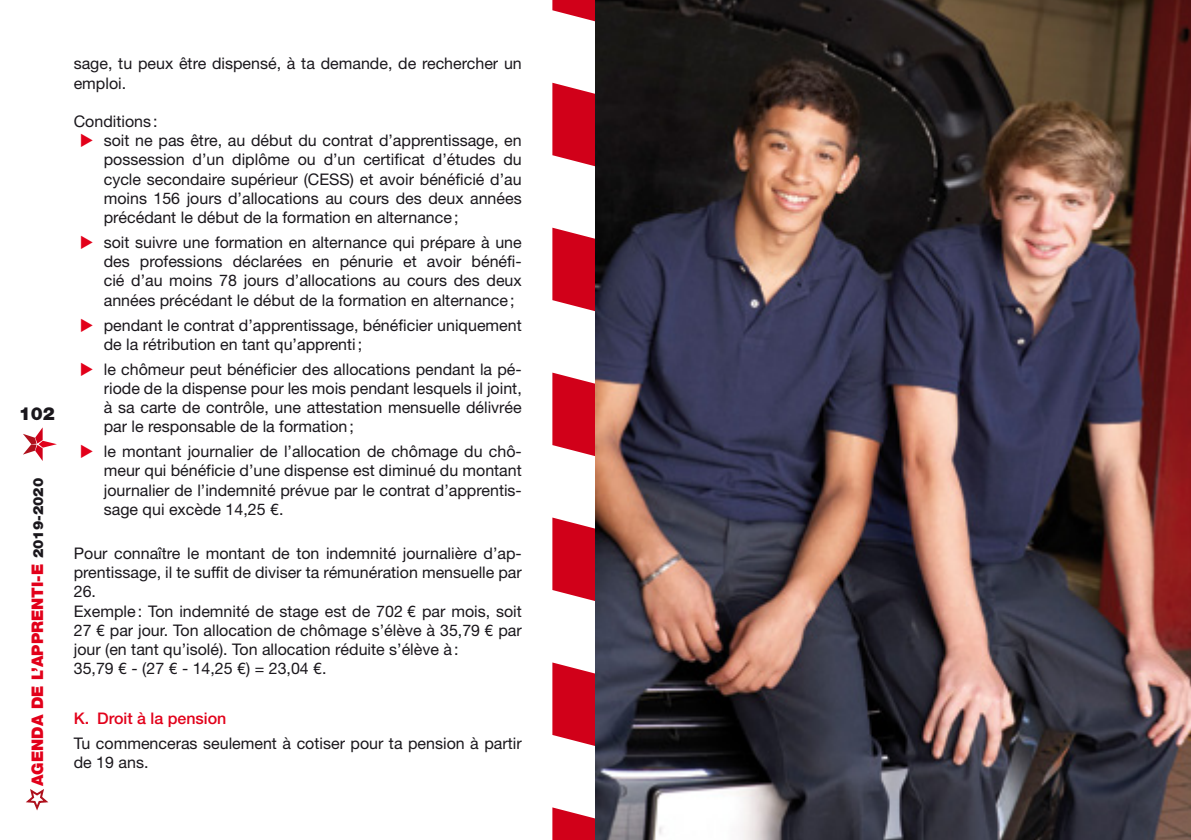
<style>
.page{position:relative;width:1191px;height:840px;background:#fff}
.page>*{position:absolute;margin:0;border:0;box-sizing:border-box;transform-origin:0 0}
.t1{font:900 18px "Helvetica Neue";color:#1a171c}
.t2{font:16px/19.2px "Helvetica Neue";color:#1a171c}
.t3{font:900 16px "Helvetica Neue";color:#e2001a}
.t4{font:500 16px "Helvetica Neue";color:#e2001a}
.s1{font-size:14px;color:#1a171c}
</style>
<div class="page">
<svg style="left:23px;top:427px;width:34px;height:34px"></svg>
<svg style="left:26px;top:789px;width:23px;height:21px"></svg>
<svg style="left:552px;top:807px;width:43px;height:32px"></svg>
<svg style="left:552px;top:662px;width:43px;height:84px;background:#d7253a"></svg>
<svg style="left:552px;top:517px;width:43px;height:84px;background:#d7253a"></svg>
<svg style="left:552px;top:372px;width:43px;height:84px;background:#d7253a"></svg>
<svg style="left:552px;top:227px;width:43px;height:85px;background:#d8273c"></svg>
<svg style="left:552px;top:83px;width:43px;height:84px;background:#d7253a"></svg>
<svg style="left:552px;top:0;width:43px;height:22px"></svg>
<img style="left:595px;top:0;width:596px;height:839px">
<p class="t1" style="left:19px;top:402px;width:38px">102</p>
<p class="t3" style="left:28px;top:785px;width:309px;rotate:-90deg">AGENDA DE L’APPRENTI-E <span class="s1">2019-2020</span></p>
<p class="t2" style="left:74px;top:54px;width:449px">sage, tu peux être dispensé, à ta demande, de rechercher un emploi.</p>
<p class="t2" style="left:104px;top:111px;width:419px;text-indent:-30px">Conditions:<br>soit ne pas être, au début du contrat d’apprentissage, en possession d’un diplôme ou d’un certificat d’études du cycle secondaire supérieur (CESS) et avoir bénéficié d’au moins 156 jours d’allocations au cours des deux années précédant le début de la formation en alternance;</p>
<p class="t2" style="left:104px;top:232px;width:419px;text-align:justify">soit suivre une formation en alternance qui prépare à une des professions déclarées en pénurie et avoir bénéfi&shy;cié d’au moins 78 jours d’allocations au cours des deux années précédant le début de la formation en alternance;</p>
<p class="t2" style="left:104px;top:315px;width:419px">pendant le contrat d’apprentissage, bénéficier uniquement de la rétribution en tant qu’apprenti;</p>
<p class="t2" style="left:104px;top:359px;width:419px;text-align:justify">le chômeur peut bénéficier des allocations pendant la pé&shy;riode de la dispense pour les mois pendant lesquels il joint, à sa carte de contrôle, une attestation mensuelle délivrée par le responsable de la formation;</p>
<p class="t2" style="left:104px;top:441px;width:419px;text-align:justify">le montant journalier de l’allocation de chômage du chô&shy;meur qui bénéficie d’une dispense est diminué du montant journalier de l’indemnité prévue par le contrat d’apprentis&shy;sage qui excède 14,25 €.</p>
<p class="t2" style="left:74px;top:543px;width:449px">Pour connaître le montant de ton indemnité journalière d’ap&shy;prentissage, il te suffit de diviser ta rémunération mensuelle par 26.<br>Exemple: Ton indemnité de stage est de 702 € par mois, soit 27 € par jour. Ton allocation de chômage s’élève à 35,79 € par jour (en tant qu’isolé). Ton allocation réduite s’élève à:<br>35,79 € - (27 € - 14,25 €) = 23,04 €.</p>
<p class="t4" style="left:74px;top:708px;width:154px">K. Droit à la pension</p>
<p class="t2" style="left:74px;top:733px;width:449px">Tu commenceras seulement à cotiser pour ta pension à partir de 19 ans.</p>
</div>
